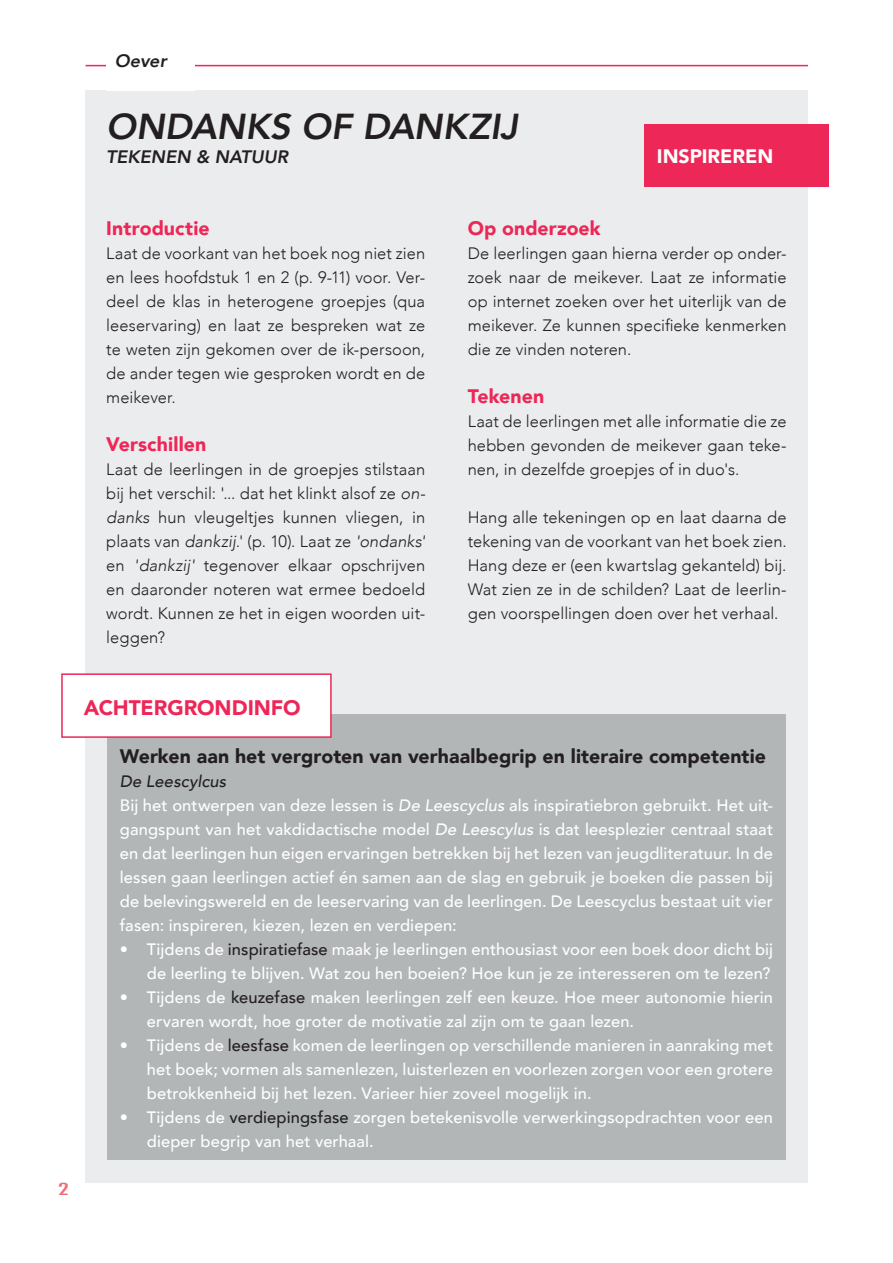
<style>
.page{position:relative;width:893px;height:1263px;background:#fff}
.page>*{position:absolute;margin:0;border:0;box-sizing:border-box;transform-origin:0 0}
.t1{font:italic 800 36px "Avenir";color:#231f20}
.t2{font:900 21px "Avenir";letter-spacing:-.005em;color:#ed2757}
.t3{font:900 19.5px "Avenir";letter-spacing:.005em;color:#231f20}
.t4{font:900 19.5px "Avenir";letter-spacing:.005em;color:#ed2757}
.t5{font:900 19.5px "Avenir";color:#fff}
.t6{font:italic 800 18px "Avenir";color:#231f20}
.t7{font:500 16.5px/24px "Avenir";letter-spacing:.005em;color:#fff}
.t8{font:300 16.5px/24px "Avenir";letter-spacing:.005em;color:#231f20;text-align:justify}
.t9{font:500 condensed 16.2px "Futura";color:#f16d76;scale:1.67 1}
.s1{font-style:italic}
.s2{font-style:italic;color:#231f20}
.s3{color:#231f20}
</style>
<div class="page">
<div style="left:85px;top:90px;width:723px;height:1092px;background:#ebeced"></div>
<hr style="left:86px;top:65px;width:722px;height:1px;background:#ed2757">
<div style="left:106px;top:49px;width:89px;height:42px;background:#fff"></div>
<div style="left:107px;top:715px;width:679px;height:445px;background:#b2b6b7"></div>
<div style="left:644px;top:124px;width:185px;height:63px;background:#ed2757"></div>
<div style="left:62px;top:674px;width:269px;height:63px;background:#fff"></div>
<div style="left:61px;top:673px;width:271px;height:65px;border:2px solid #ed2757"></div>
<p class="t6" style="left:115px;top:50px;width:53px">Oever</p>
<h1 class="t1" style="left:106px;top:105px;width:413px">ONDANKS OF DANKZIJ</h1>
<p class="t6" style="left:106px;top:146px;width:183px">TEKENEN &amp; NATUUR</p>
<p class="t5" style="left:657px;top:139px;width:118px">INSPIREREN</p>
<p class="t4" style="left:106px;top:211px;width:105px">Introductie</p>
<p class="t8" style="left:106px;top:241px;width:320px">Laat de voorkant van het boek nog niet zien en lees hoofdstuk 1 en 2 (p. 9-11) voor. Ver&shy;deel de klas in heterogene groepjes (qua leeservaring) en laat ze bespreken wat ze te weten zijn gekomen over de ik-persoon, de ander tegen wie gesproken wordt en de meikever.</p>
<p class="t4" style="left:106px;top:427px;width:101px">Verschillen</p>
<p class="t8" style="left:106px;top:457px;width:320px">Laat de leerlingen in de groepjes stilstaan bij het verschil: '... dat het klinkt alsof ze <span class="s1">on&shy;danks</span> hun vleugeltjes kunnen vliegen, in plaats van <span class="s1">dankzij.</span>' (p. 10). Laat ze <span class="s1">'ondanks' </span>en <span class="s1">'dankzij'</span> tegenover elkaar opschrijven en daaronder noteren wat ermee bedoeld wordt. Kunnen ze het in eigen woorden uit&shy;leggen?</p>
<p class="t4" style="left:468px;top:211px;width:134px">Op onderzoek</p>
<p class="t8" style="left:468px;top:241px;width:320px">De leerlingen gaan hierna verder op onder&shy;zoek naar de meikever. Laat ze informatie op internet zoeken over het uiterlijk van de meikever. Ze kunnen specifieke kenmerken die ze vinden noteren.</p>
<p class="t4" style="left:468px;top:379px;width:78px">Tekenen</p>
<p class="t8" style="left:468px;top:409px;width:320px">Laat de leerlingen met alle informatie die ze hebben gevonden de meikever gaan teke&shy;nen, in dezelfde groepjes of in duo's.</p>
<p class="t8" style="left:468px;top:505px;width:320px">Hang alle tekeningen op en laat daarna de tekening van de voorkant van het boek zien.<br>Hang deze er (een kwartslag gekanteld) bij.<br>Wat zien ze in de schilden? Laat de leerlin&shy;gen voorspellingen doen over het verhaal.</p>
<p class="t9" style="left:58px;top:1178px;width:8px">2</p>
<p class="t2" style="left:84px;top:689px;width:218px">ACHTERGRONDINFO</p>
<p class="t3" style="left:120px;top:739px;width:648px">Werken aan het vergroten van verhaalbegrip en literaire competentie</p>
<p class="t7" style="left:120px;top:768px;width:655px"><span class="s2">De Leescylcus<br></span>Bij het ontwerpen van deze lessen is <span class="s1">De Leescyclus</span> als inspiratiebron gebruikt. Het uit&shy;gangspunt van het vakdidactische model <span class="s1">De Leescylus</span> is dat leesplezier centraal staat en dat leerlingen hun eigen ervaringen betrekken bij het lezen van jeugdliteratuur. In de lessen gaan leerlingen actief én samen aan de slag en gebruik je boeken die passen bij de belevingswereld en de leeservaring van de leerlingen. De Leescyclus bestaat uit vier fasen: inspireren, kiezen, lezen en verdiepen:</p>
<p class="t7" style="left:120px;top:936px;width:655px;text-align:right">• Tijdens de <span class="s3">inspiratiefase</span> maak je leerlingen enthousiast voor een boek door dicht bij de leerling te blijven. Wat zou hen boeien? Hoe kun je ze interesseren om te lezen?</p>
<p class="t7" style="left:147px;top:984px;width:628px;text-indent:-27px">• Tijdens de <span class="s3">keuzefase</span> maken leerlingen zelf een keuze. Hoe meer autonomie hierin ervaren wordt, hoe groter de motivatie zal zijn om te gaan lezen.</p>
<p class="t7" style="left:147px;top:1032px;width:628px;text-align:justify;text-indent:-27px">• Tijdens de <span class="s3">leesfase</span> komen de leerlingen op verschillende manieren in aanraking met het boek; vormen als samenlezen, luisterlezen en voorlezen zorgen voor een grotere betrokkenheid bij het lezen. Varieer hier zoveel mogelijk in.</p>
<p class="t7" style="left:147px;top:1104px;width:628px;text-indent:-27px">• Tijdens de <span class="s3">verdiepingsfase</span> zorgen betekenisvolle verwerkingsopdrachten voor een dieper begrip van het verhaal.</p>
</div>
